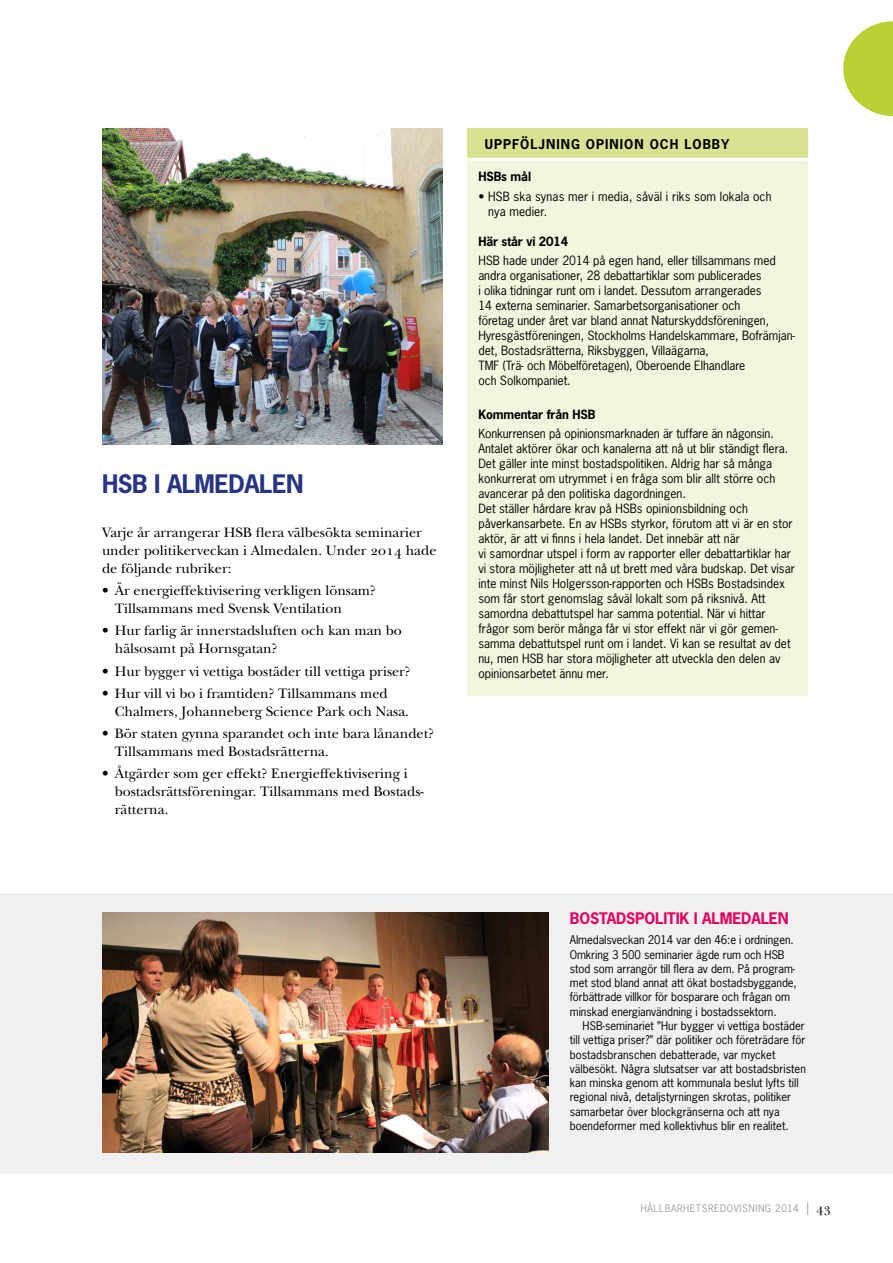
<style>
.page{position:relative;width:893px;height:1263px;background:#fff}
.page>*{position:absolute;margin:0;border:0;box-sizing:border-box;transform-origin:0 0}
.t1{font:700 24px "News Gothic Std";letter-spacing:-.02em;color:#283583}
.t2{font:700 15px "News Gothic Std";letter-spacing:-.01em;color:#e60060}
.t3{font:14.25px/18px "New Baskerville Std";color:#000}
.t4{font:700 12.75px "News Gothic Std";letter-spacing:.08em;color:#000}
.t5{font:12px/15px "News Gothic Std";color:#000}
.t6{font:700 12px "News Gothic Std";letter-spacing:-.01em;color:#000}
.t7{font:11.25px/14.2px "News Gothic Std";color:#000}
.t8{font:9.75px "News Gothic Std";letter-spacing:.06em;color:#9d9d9c}
.s1{font-family:"New Baskerville Std";font-size:12.75px}
.s2{font-family:"New Baskerville Std";font-size:12.75px;color:#000}
</style>
<div class="page">
<div style="left:0;top:893px;width:893px;height:281px;background:#f0f0f0"></div>
<img style="left:102px;top:128px;width:340px;height:317px">
<svg style="left:843px;top:21px;width:50px;height:95px"></svg>
<div style="left:468px;top:128px;width:340px;height:31px;background:#d8e292"></div>
<div style="left:468px;top:159px;width:340px;height:536px;background:#f3f6de"></div>
<hr style="left:468px;top:158px;width:340px;height:3px;background:#fff">
<img style="left:102px;top:912px;width:447px;height:240px">
<h1 class="t1" style="left:102px;top:468px;width:203px">HSB I ALMEDALEN</h1>
<p class="t3" style="left:102px;top:523px;width:336px">Varje år arrangerar HSB flera välbesökta seminarier under politikerveckan i Almedalen. Under 2014 hade de följande rubriker:</p>
<p class="t3" style="left:115px;top:582px;width:263px;text-indent:-13px">• Är energieffektivisering verkligen lönsam?<br>Tillsammans med Svensk Ventilation</p>
<p class="t3" style="left:115px;top:622px;width:288px;text-indent:-13px">• Hur farlig är innerstadsluften och kan man bo hälsosamt på Hornsgatan?</p>
<p class="t3" style="left:102px;top:662px;width:310px">• Hur bygger vi vettiga bostäder till vettiga priser?</p>
<p class="t3" style="left:115px;top:684px;width:296px;text-indent:-13px">• Hur vill vi bo i framtiden? Tillsammans med<br>Chalmers, Johanneberg Science Park och Nasa.</p>
<p class="t3" style="left:115px;top:725px;width:321px;text-indent:-13px">• Bör staten gynna sparandet och inte bara lånandet?<br>Tillsammans med Bostadsrätterna.</p>
<p class="t3" style="left:115px;top:765px;width:311px;text-indent:-13px">• Åtgärder som ger effekt? Energieffektivisering i bostadsrättsföreningar. Tillsammans med Bostads&shy;rätterna.</p>
<p class="t4" style="left:485px;top:135px;width:246px">UPPFÖLJNING OPINION OCH LOBBY</p>
<p class="t6" style="left:478px;top:169px;width:54px">HSBs mål</p>
<p class="t5" style="left:488px;top:188px;width:285px;text-indent:-10px">• HSB ska synas mer i media, såväl i riks som lokala och nya medier.</p>
<p class="t6" style="left:478px;top:233px;width:92px">Här står vi 2014</p>
<p class="t5" style="left:478px;top:253px;width:318px">HSB hade under 2014 på egen hand, eller tillsammans med andra organisationer, 28 debattartiklar som publicerades<br>i olika tidningar runt om i landet. Dessutom arrangerades<br>14 externa seminarier. Samarbetsorganisationer och<br>företag under året var bland annat Naturskyddsföreningen, Hyresgästföreningen, Stockholms Handelskammare, Bofrämjan&shy;det, Bostadsrätterna, Riksbyggen, Villaägarna,<br>TMF (Trä- och Möbelföretagen), Oberoende Elhandlare<br>och Solkompaniet.</p>
<p class="t6" style="left:478px;top:407px;width:119px">Kommentar från HSB</p>
<p class="t5" style="left:478px;top:426px;width:318px">Konkurrensen på opinionsmarknaden är tuffare än någonsin.<br>Antalet aktörer ökar och kanalerna att nå ut blir ständigt flera.<br>Det gäller inte minst bostadspolitiken. Aldrig har så många konkurrerat om utrymmet i en fråga som blir allt större och avancerar på den politiska dagordningen.<br>Det ställer hårdare krav på HSBs opinionsbildning och påverkansarbete. En av HSBs styrkor, förutom att vi är en stor aktör, är att vi finns i hela landet. Det innebär att när<br>vi samordnar utspel i form av rapporter eller debattartiklar har vi stora möjligheter att nå ut brett med våra budskap. Det visar inte minst Nils Holgersson-rapporten och HSBs Bostadsindex som får stort genomslag såväl lokalt som på riksnivå. Att samordna debattutspel har samma potential. När vi hittar frågor som berör många får vi stor effekt när vi gör gemen&shy;samma debattutspel runt om i landet. Vi kan se resultat av det nu, men HSB har stora möjligheter att utveckla den delen av opinionsarbetet ännu mer.</p>
<p class="t2" style="left:570px;top:908px;width:220px">BOSTADSPOLITIK I ALMEDALEN</p>
<p class="t7" style="left:570px;top:933px;width:229px">Almedalsveckan 2014 var den 46:e i ordningen.<br>Omkring 3 500 seminarier ägde rum och HSB stod som arrangör till flera av dem. På program&shy;met stod bland annat att ökat bostadsbyggande, förbättrade villkor för bosparare och frågan om minskad energianvändning i bostadssektorn.</p>
<p class="t7" style="left:570px;top:1018px;width:238px;text-indent:13px">HSB-seminariet ”Hur bygger vi vettiga bostäder till vettiga priser?” där politiker och företrädare för bostadsbranschen debatterade, var mycket välbesökt. Några slutsatser var att bostadsbristen kan minska genom att kommunala beslut lyfts till regional nivå, detaljstyrningen skrotas, politiker samarbetar över blockgränserna och att nya boendeformer med kollektivhus blir en realitet.</p>
<p class="t8" style="left:641px;top:1202px;width:191px">HÅLLBARHETSREDOVISNING 2014 <span class="s1">|</span> <span class="s2">43</span></p>
</div>
